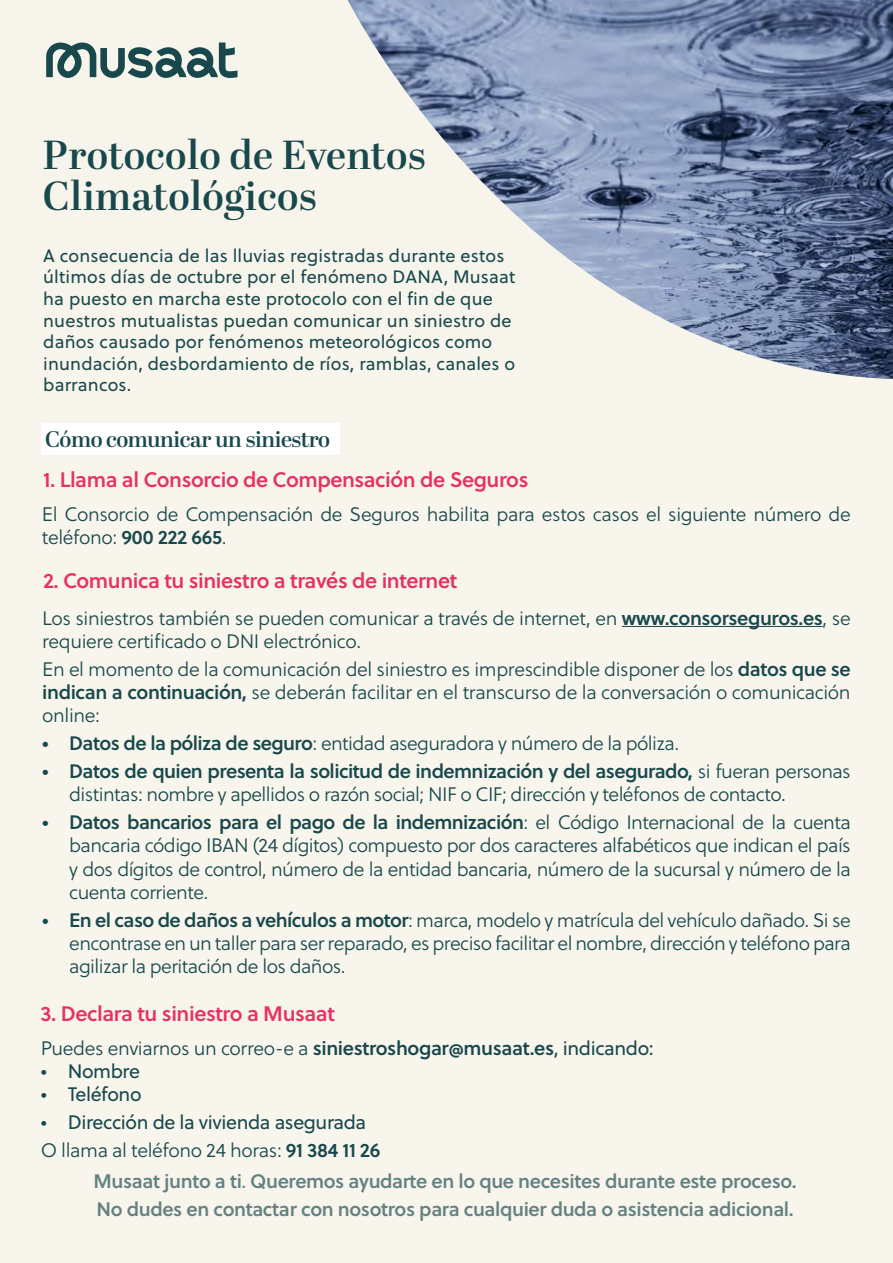
<style>
.page{position:relative;width:893px;height:1263px;background:#fff}
.page>*{position:absolute;margin:0;border:0;box-sizing:border-box;transform-origin:0 0}
.t1{font:600 40.5px/40.5px "Abril Display";letter-spacing:.01em;color:#19484c}
.t2{font:600 22.5px "Abril Display";letter-spacing:-.02em;color:#18484c}
.t3{font:21px "Soleil Sb";letter-spacing:-.02em;color:#e83064}
.t4{font:19.5px/23.4px "Soleil Lt";letter-spacing:-.02em;color:#18484c;text-align:justify}
.t5{font:19.5px "Soleil Sb";letter-spacing:-.03em;color:#18484c}
.t6{font:19.5px/28.7px "Soleil Sb";letter-spacing:-.02em;color:#648181}
.t7{font:19.5px "Soleil";letter-spacing:-.02em;color:#18484c}
.t8{font:18px/21.6px "Soleil";letter-spacing:.01em;color:#19484c}
.s1{font-family:"Soleil Sb"}
.s2{font-family:"Soleil Lt"}
.s3{font-family:"Soleil"}
</style>
<div class="page">
<div style="left:0;top:274px;width:893px;height:989px;background:#f7f5ec"></div>
<div style="left:0;top:0;width:893px;height:343px;background:#f7f5eb"></div>
<img style="left:348px;top:0;width:545px;height:379px">
<svg style="left:46px;top:42px;width:192px;height:36px"></svg>
<div style="left:39px;top:421px;width:303px;height:35px;background:#fff;border:2px solid #f3f3f2"></div>
<hr style="left:622px;top:626px;width:201px;height:1px;background:#18484c">
<h1 class="t1" style="left:43px;top:137px;width:384px">Protocolo de Eventos<br>Climatológicos</h1>
<p class="t8" style="left:43px;top:244px;width:474px">A consecuencia de las lluvias registradas durante estos últimos días de octubre por el fenómeno DANA, Musaat ha puesto en marcha este protocolo con el fin de que nuestros mutualistas puedan comunicar un siniestro de daños causado por fenómenos meteorológicos como inundación, desbordamiento de ríos, ramblas, canales o barrancos.</p>
<p class="t2" style="left:45px;top:424px;width:286px">Cómo comunicar un siniestro</p>
<p class="t3" style="left:43px;top:464px;width:487px">1. Llama al Consorcio de Compensación de Seguros</p>
<p class="t4" style="left:42px;top:503px;width:810px">El Consorcio de Compensación de Seguros habilita para estos casos el siguiente número de teléfono: <span class="s1">900 222 665</span>.</p>
<p class="t3" style="left:43px;top:565px;width:416px">2. Comunica tu siniestro a través de internet</p>
<p class="t4" style="left:42px;top:607px;width:810px">Los siniestros también se pueden comunicar a través de internet, en <span class="s1">www.consorseguros.es</span>, se requiere certificado o DNI electrónico.</p>
<p class="t4" style="left:42px;top:658px;width:810px">En el momento de la comunicación del siniestro es imprescindible disponer de los <span class="s1">datos que se indican a continuación,</span> se deberán facilitar en el transcurso de la conversación o comunicación online:</p>
<p class="t4" style="left:42px;top:732px;width:638px"><span class="s1">• Datos de la póliza de seguro</span>: entidad aseguradora y número de la póliza.</p>
<p class="t5" style="left:42px;top:756px;width:810px">• Datos de quien presenta la solicitud de indemnización y del asegurado, <span class="s2">si fueran personas</span></p>
<p class="t4" style="left:69px;top:783px;width:718px">distintas: nombre y apellidos o razón social; NIF o CIF; dirección y teléfonos de contacto.</p>
<p class="t5" style="left:42px;top:807px;width:810px">• Datos bancarios para el pago de la indemnización<span class="s2">: el Código Internacional de la cuenta</span></p>
<p class="t4" style="left:69px;top:834px;width:783px">bancaria código IBAN (24 dígitos) compuesto por dos caracteres alfabéticos que indican el país y dos dígitos de control, número de la entidad bancaria, número de la sucursal y número de la cuenta corriente.</p>
<p class="t4" style="left:69px;top:909px;width:783px;text-indent:-27px"><span class="s1">• En el caso de daños a vehículos a motor</span>: marca, modelo y matrícula del vehículo dañado. Si se encontrase en un taller para ser reparado, es preciso facilitar el nombre, dirección y teléfono para agilizar la peritación de los daños.</p>
<p class="t3" style="left:41px;top:997px;width:296px">3. Declara tu siniestro a Musaat</p>
<p class="t4" style="left:41px;top:1037px;width:615px">Puedes enviarnos un correo-e a <span class="s1">siniestroshogar@musaat.es</span><span class="s3">, indicando:</span></p>
<p class="t7" style="left:41px;top:1057px;width:101px">• Nombre</p>
<p class="t7" style="left:41px;top:1080px;width:102px">• Teléfono</p>
<p class="t7" style="left:41px;top:1108px;width:327px">• Dirección de la vivienda asegurada</p>
<p class="t4" style="left:41px;top:1139px;width:341px">O llama al teléfono 24 horas: <span class="s1">91 384 11 26</span></p>
<p class="t6" style="left:94px;top:1166px;width:705px">Musaat junto a ti<span class="s3">.</span> Queremos ayudarte en lo que necesites durante este proceso.<br>No dudes en contactar con nosotros para cualquier duda o asistencia adicional.</p>
</div>
